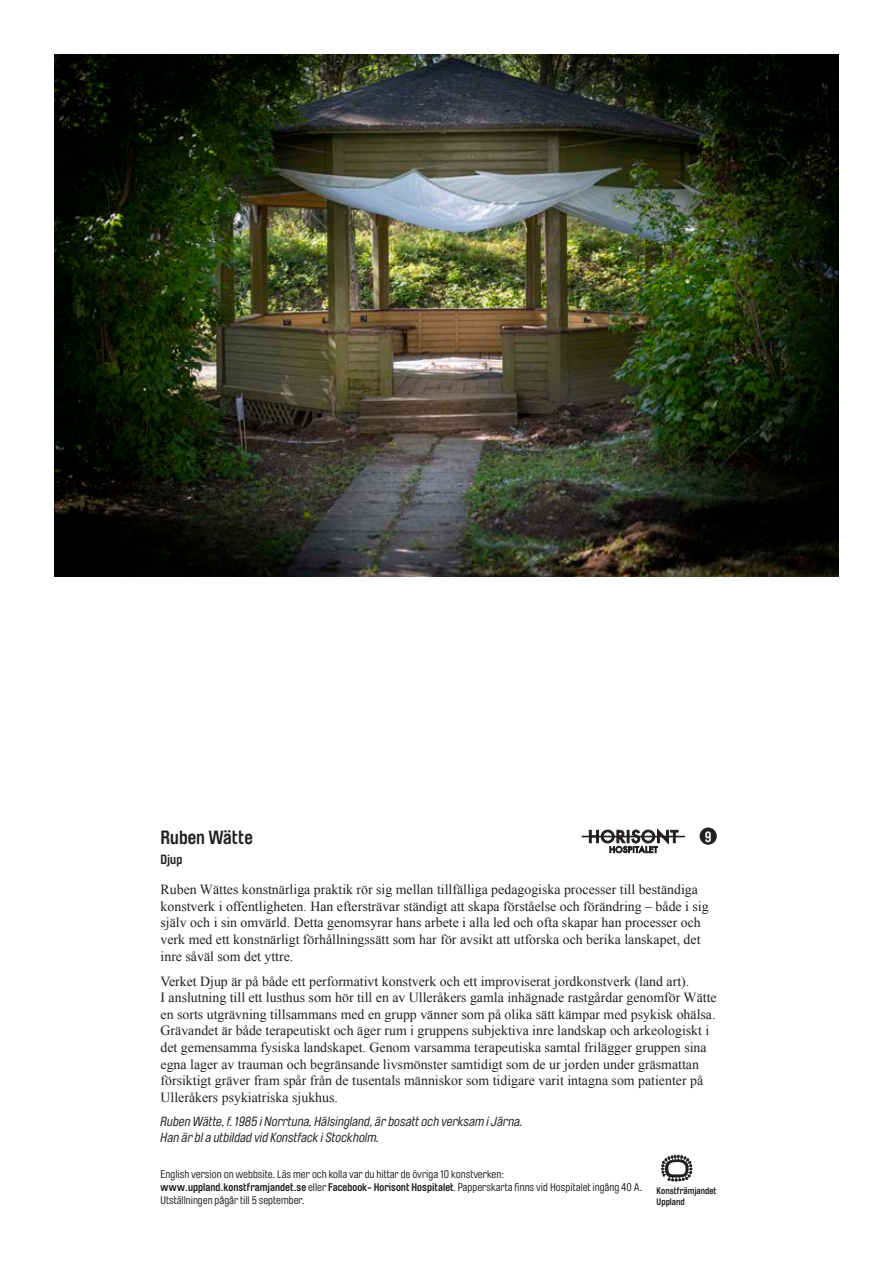
<style>
.page{position:relative;width:893px;height:1263px;background:#fff}
.page>*{position:absolute;margin:0;border:0;box-sizing:border-box;transform-origin:0 0}
.t1{font:700 18.9px "Brauer Neue Std";color:#231f20}
.t2{font:700 14.55px "Brauer Neue Std";color:#fff}
.t3{font:13.8px/16.6px "Times New Roman";color:#231f20}
.t4{font:italic 13.2px/15.8px "Brauer Neue Std";color:#231f20}
.t5{font:700 13.2px "Brauer Neue Std";color:#231f20}
.t6{font:10.95px/13.2px "Brauer Neue Std";color:#231f20}
.t7{font:700 9.3px/10.2px "Brauer Neue";color:#231f20}
.s1{font-weight:700}
.s2{font-style:italic}
</style>
<div class="page">
<img style="left:54px;top:54px;width:785px;height:522px">
<svg style="left:589px;top:829px;width:89px;height:24px"></svg>
<hr style="left:582px;top:836px;width:103px;height:1px;background:#231f20">
<div style="left:700px;top:827px;width:17px;height:18px;background:#231f20;border-radius:50%"></div>
<svg style="left:661px;top:1155px;width:32px;height:27px"></svg>
<p class="t1" style="left:161px;top:826px;width:94px">Ruben Wätte</p>
<p class="t5" style="left:161px;top:851px;width:23px">Djup</p>
<p class="t2" style="left:705px;top:829px;width:8px">9</p>
<p class="t3" style="left:161px;top:881px;width:550px">Ruben Wättes konstnärliga praktik rör sig mellan tillfälliga pedagogiska processer till beständiga konstverk i offentligheten. Han eftersträvar ständigt att skapa förståelse och förändring – både i sig själv och i sin omvärld. Detta genomsyrar hans arbete i alla led och ofta skapar han processer och verk med ett konstnärligt förhållningssätt som har för avsikt att utforska och berika lanskapet, det inre såväl som det yttre.</p>
<p class="t3" style="left:161px;top:972px;width:558px">Verket Djup är på både ett performativt konstverk och ett improviserat jordkonstverk (land art).<br>I anslutning till ett lusthus som hör till en av Ulleråkers gamla inhägnade rastgårdar genomför Wätte en sorts utgrävning tillsammans med en grupp vänner som på olika sätt kämpar med psykisk ohälsa.<br>Grävandet är både terapeutiskt och äger rum i gruppens subjektiva inre landskap och arkeologiskt i det gemensamma fysiska landskapet. Genom varsamma terapeutiska samtal frilägger gruppen sina egna lager av trauman och begränsande livsmönster samtidigt som de ur jorden under gräsmattan försiktigt gräver fram spår från de tusentals människor som tidigare varit intagna som patienter på Ulleråkers psykiatriska sjukhus.</p>
<p class="t4" style="left:161px;top:1114px;width:364px">Ruben Wätte, f. 1985 i Norrtuna, Hälsingland, är bosatt och verksam i Järna.<br>Han är bl a utbildad vid Konstfack i Stockholm.</p>
<p class="t6" style="left:161px;top:1168px;width:483px">English version on webbsite. Läs mer och kolla var du hittar de övriga 10 konstverken: <span class="s1">www.uppland.konstframjandet.se</span> eller <span class="s1">Facebook- Horisont Hospitalet</span><span class="s2">.</span> Papperskarta finns vid Hospitalet ingång 40 A.<br>Utställningen pågår till 5 september.</p>
<p class="t7" style="left:657px;top:1186px;width:61px">Konstfrämjandet<br>Uppland</p>
</div>
